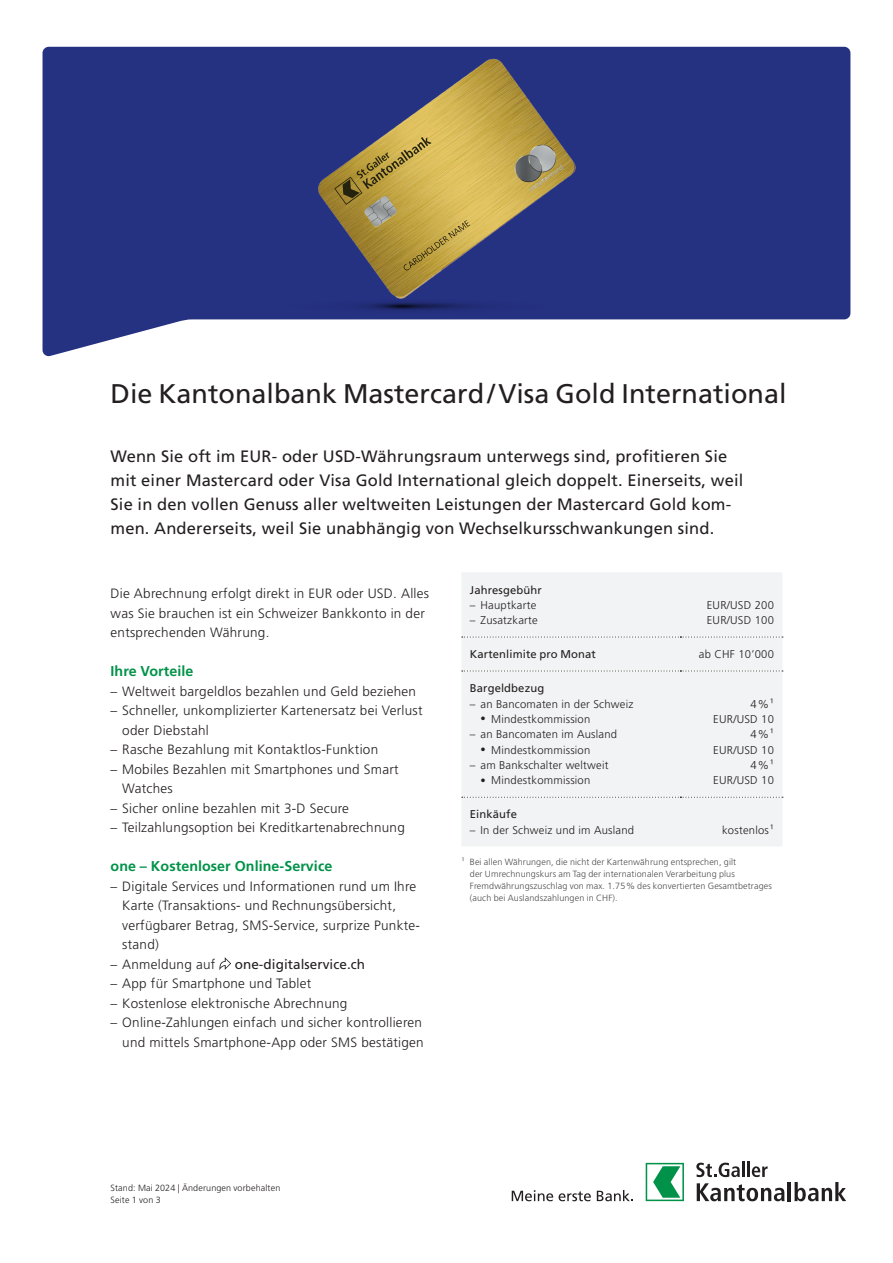
<style>
.page{position:relative;width:893px;height:1263px;background:#fff}
.page>*{position:absolute;margin:0;border:0;box-sizing:border-box;transform-origin:0 0}
.t1{font:27px "Frutiger LT Std";color:#231f20}
.t2{font:16.5px/24px "Frutiger LT Std";letter-spacing:.01em;color:#231f20}
.t3{font:700 14.25px "Frutiger LT Std";letter-spacing:.005em;color:#009248}
.t4{font:300 13.5px/19.5px "Frutiger LT Std";letter-spacing:.02em;color:#231f20}
.t5{font:13.5px "Frutiger LT Std";letter-spacing:.005em;color:#231f20}
.t6{font:300 11.25px/15.5px "Frutiger LT Std";letter-spacing:.02em;color:#231f20}
.t7{font:11.25px "Frutiger LT Std";letter-spacing:.01em;color:#231f20}
.t8{font:300 9px/12px "Frutiger LT Std";letter-spacing:.015em;color:#4b4c4d}
.t9{font:300 9px/12px "Frutiger LT Std";letter-spacing:.015em;color:#231f20}
.s1{font-size:10.5px}
</style>
<div class="page">
<svg style="left:512px;top:1190px;width:41px;height:11px"></svg>
<svg style="left:559px;top:1191px;width:32px;height:10px"></svg>
<svg style="left:597px;top:1190px;width:36px;height:11px"></svg>
<svg style="left:646px;top:1163px;width:38px;height:38px"></svg>
<svg style="left:696px;top:1162px;width:48px;height:15px"></svg>
<hr style="left:747px;top:1162px;width:3px;height:15px;background:#231f20">
<svg style="left:752px;top:1166px;width:16px;height:11px"></svg>
<svg style="left:697px;top:1183px;width:87px;height:18px"></svg>
<hr style="left:788px;top:1182px;width:3px;height:19px;background:#231f20">
<svg style="left:794px;top:1182px;width:52px;height:19px"></svg>
<svg style="left:43px;top:47px;width:807px;height:309px;fill:#253181"></svg>
<img style="left:167px;top:47px;width:559px;height:278px">
<svg style="left:219px;top:957px;width:12px;height:13px"></svg>
<div style="left:461px;top:573px;width:321px;height:273px;background:#f2f3f4"></div>
<svg style="left:462px;top:637px;width:321px;height:1px"></svg>
<svg style="left:462px;top:670px;width:321px;height:1px"></svg>
<svg style="left:462px;top:797px;width:321px;height:1px"></svg>
<h1 class="t1" style="left:111px;top:378px;width:677px">Die Kantonalbank Mastercard/Visa Gold International</h1>
<p class="t2" style="left:111px;top:444px;width:634px">Wenn Sie oft im EUR- oder USD-Währungsraum unterwegs sind, profitieren Sie mit einer Mastercard oder Visa Gold International gleich doppelt. Einerseits, weil Sie in den vollen Genuss aller weltweiten Leistungen der Mastercard Gold kom&shy;men. Andererseits, weil Sie unabhängig von Wechselkursschwankungen sind.</p>
<p class="t4" style="left:111px;top:584px;width:320px">Die Abrechnung erfolgt direkt in EUR oder USD. Alles was Sie brauchen ist ein Schweizer Bankkonto in der entsprechenden Währung.</p>
<p class="t3" style="left:111px;top:663px;width:84px">Ihre Vorteile</p>
<p class="t4" style="left:111px;top:681px;width:307px">– Weltweit bargeldlos bezahlen und Geld beziehen</p>
<p class="t4" style="left:122px;top:701px;width:302px;text-indent:-12px">– Schneller, unkomplizierter Kartenersatz bei Verlust oder Diebstahl</p>
<p class="t4" style="left:111px;top:740px;width:269px">– Rasche Bezahlung mit Kontaktlos-Funktion</p>
<p class="t4" style="left:122px;top:759px;width:278px;text-indent:-12px">– Mobiles Bezahlen mit Smartphones und Smart<br>Watches</p>
<p class="t4" style="left:111px;top:798px;width:240px">– Sicher online bezahlen mit 3-D Secure</p>
<p class="t4" style="left:111px;top:818px;width:296px">– Teilzahlungsoption bei Kreditkartenabrechnung</p>
<p class="t3" style="left:111px;top:858px;width:223px">one – Kostenloser Online-Service</p>
<p class="t4" style="left:122px;top:876px;width:299px;text-indent:-12px">– Digitale Services und Informationen rund um Ihre Karte (Transaktions- und Rechnungsübersicht, verfügbarer Betrag, SMS-Service, surprize Punkte&shy;stand)</p>
<p class="t4" style="left:111px;top:954px;width:106px">– Anmeldung auf</p>
<p class="t5" style="left:235px;top:956px;width:132px">one-digitalservice.ch</p>
<p class="t4" style="left:111px;top:974px;width:202px">– App für Smartphone und Tablet</p>
<p class="t4" style="left:111px;top:993px;width:238px">– Kostenlose elektronische Abrechnung</p>
<p class="t4" style="left:111px;top:1013px;width:315px;text-align:right">– Online-Zahlungen einfach und sicher kontrollieren und mittels Smartphone-App oder SMS bestätigen</p>
<p class="t7" style="left:470px;top:583px;width:73px">Jahresgebühr</p>
<p class="t6" style="left:470px;top:597px;width:68px">– Hauptkarte</p>
<p class="t6" style="left:470px;top:613px;width:69px">– Zusatzkarte</p>
<p class="t6" style="left:707px;top:597px;width:69px">EUR/USD 200<br>EUR/USD 100</p>
<p class="t7" style="left:470px;top:648px;width:128px">Kartenlimite pro Monat</p>
<p class="t6" style="left:699px;top:647px;width:76px">ab CHF 10’000</p>
<p class="t7" style="left:470px;top:682px;width:76px">Bargeldbezug</p>
<p class="t6" style="left:470px;top:696px;width:165px">– an Bancomaten in der Schweiz</p>
<p class="t6" style="left:480px;top:711px;width:111px"><span class="s1">•</span> Mindestkommission</p>
<p class="t6" style="left:470px;top:727px;width:149px">– an Bancomaten im Ausland</p>
<p class="t6" style="left:480px;top:742px;width:111px"><span class="s1">•</span> Mindestkommission</p>
<p class="t6" style="left:470px;top:758px;width:140px">– am Bankschalter weltweit</p>
<p class="t6" style="left:480px;top:773px;width:111px"><span class="s1">•</span> Mindestkommission</p>
<p class="t6" style="left:713px;top:696px;width:62px;text-align:right">4%¹<br>EUR/USD 10<br>4%¹<br>EUR/USD 10<br>4%¹<br>EUR/USD 10</p>
<p class="t7" style="left:470px;top:808px;width:49px">Einkäufe</p>
<p class="t6" style="left:470px;top:822px;width:166px">– In der Schweiz und im Ausland</p>
<p class="t6" style="left:722px;top:822px;width:53px">kostenlos¹</p>
<p class="t8" style="left:470px;top:855px;width:304px;text-indent:-9px">¹ Bei allen Währungen, die nicht der Kartenwährung entsprechen, gilt<br>der Umrechnungskurs am Tag der internationalen Verarbeitung plus Fremdwährungszuschlag von max. 1.75% des konvertierten Gesamtbetrages (auch bei Auslandszahlungen in CHF).</p>
<p class="t9" style="left:111px;top:1182px;width:171px">Stand: Mai 2024 | Änderungen vorbehalten<br>Seite 1 von 3</p>
</div>
